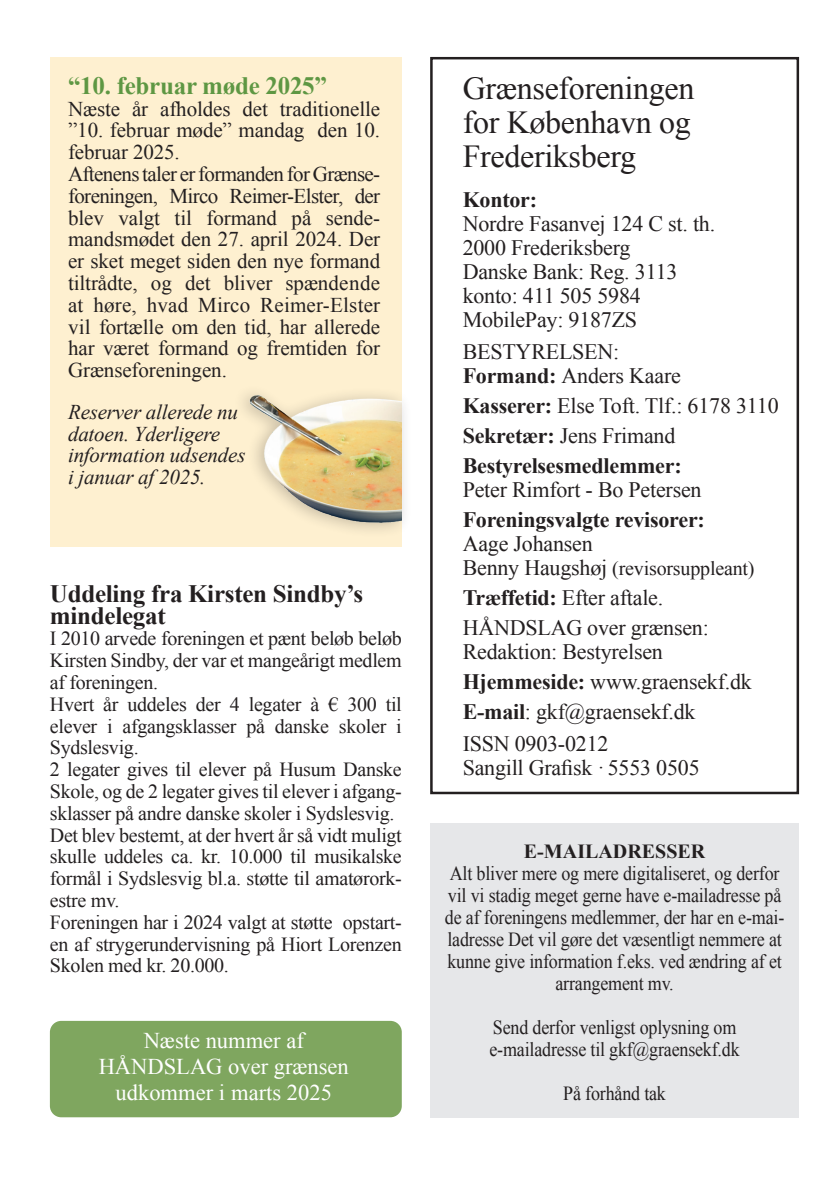
<style>
.page{position:relative;width:840px;height:1191px;background:#fff}
.page>*{position:absolute;margin:0;border:0;box-sizing:border-box;transform-origin:0 0}
.t1{font:32px/34px "Times New Roman";letter-spacing:-.01em;color:#231f20;text-align:justify}
.t2{font:700 25px/21.8px "Times New Roman";letter-spacing:-.01em;color:#231f20}
.t3{font:700 25px "Times New Roman";letter-spacing:-.01em;color:#5e9743}
.t4{font:22.4px/26px "Times New Roman";color:#fff;text-align:center}
.t5{font:22px/24px "Times New Roman";letter-spacing:-.01em;color:#231f20}
.t6{font:700 22px/30px "Times New Roman";letter-spacing:-.01em;color:#231f20}
.t7{font:21px/21.8px "Times New Roman";letter-spacing:-.005em;color:#231f20}
.t8{font:italic 21px/21.8px "Times New Roman";letter-spacing:-.01em;color:#231f20}
.t9{font:20px/21.8px "Times New Roman";letter-spacing:-.015em;color:#231f20}
.t10{font:20px/22px "Times New Roman";letter-spacing:-.015em;color:#231f20;text-align:center;scale:.9 1}
.t11{font:700 20px "Times New Roman";color:#231f20}
.s1{font-weight:700}
.s2{font-weight:400}
.s3{font-size:22px}
.s4{font-style:inherit}
</style>
<div class="page">
<div style="left:430px;top:57px;width:368px;height:737px;border:2px solid #231f20"></div>
<div style="left:50px;top:57px;width:351px;height:489px;background:#fef0d0"></div>
<div style="left:233px;top:384px;width:179px;height:154px;background:#231f20;opacity:.25"></div>
<img style="left:245px;top:387px;width:156px;height:141px">
<div style="left:50px;top:1021px;width:351px;height:96px;background:#7fa65f;border-radius:11px"></div>
<div style="left:430px;top:822px;width:368px;height:295px;background:#e6e7e9"></div>
<p class="t3" style="left:68px;top:68px;width:260px">“10. februar møde 2025”</p>
<p class="t7" style="left:68px;top:97px;width:313px">Næste år afholdes det traditionelle ”10. februar møde” mandag den 10. februar 2025.<br>Aftenens taler er formanden for Grænse&shy;foreningen, Mirco Reimer-Elster, der blev valgt til formand på sende&shy;mandsmødet den 27. april 2024. Der er sket meget siden den nye formand tiltrådte, og det bliver spændende at høre, hvad Mirco Reimer-Elster vil fortælle om den tid, har allerede har været formand og fremtiden for<br>Grænseforeningen.</p>
<p class="t8" style="left:68px;top:400px;width:179px">Reserver allerede nu datoen. Yderligere information udsendes i januar af 2025.</p>
<p class="t2" style="left:50px;top:582px;width:315px">Uddeling fra Kirsten Sindby’s mindelegat</p>
<p class="t9" style="left:50px;top:627px;width:353px">I 2010 arvede foreningen et pænt beløb beløb Kirsten Sindby, der var et mangeårigt medlem af foreningen.<br>Hvert år uddeles der 4 legater à € 300 til elever i afgangsklasser på danske skoler i Sydslesvig.<br>2 legater gives til elever på Husum Danske Skole, og de 2 legater gives til elever i afgang&shy;sklasser på andre danske skoler i Sydslesvig.<br>Det blev bestemt, at der hvert år så vidt muligt skulle uddeles ca. kr. 10.000 til musikalske formål i Sydslesvig bl.a. støtte til amatørork&shy;estre mv.<br>Foreningen har i 2024 valgt at støtte opstart&shy;en af strygerundervisning på Hiort Lorenzen Skolen med kr. 20.000.</p>
<p class="t4" style="left:99px;top:1027px;width:251px">Næste nummer af<br>HÅNDSLAG over grænsen udkommer i marts 2025</p>
<h1 class="t1" style="left:462px;top:71px;width:233px">Grænseforeningen for København og Frederiksberg</h1>
<p class="t6" style="left:462px;top:184px;width:76px">Kontor:</p>
<p class="t5" style="left:462px;top:211px;width:254px">Nordre Fasanvej 124 C st. th.<br>2000 Frederiksberg<br>Danske Bank: Reg. 3113 konto: 411 505 5984<br>MobilePay: 9187ZS</p>
<p class="t5" style="left:462px;top:339px;width:219px">BESTYRELSEN:<br><span class="s1">Formand:</span> Anders Kaare</p>
<p class="t6" style="left:462px;top:390px;width:317px">Kasserer: <span class="s2">Else Toft. Tlf.: 6178 3110<br></span>Sekretær: <span class="s2">Jens Frimand<br></span>Bestyrelsesmedlemmer:</p>
<p class="t5" style="left:462px;top:477px;width:240px">Peter Rimfort - Bo Petersen</p>
<p class="t6" style="left:462px;top:504px;width:243px">Foreningsvalgte revisorer:</p>
<p class="t5" style="left:462px;top:531px;width:131px">Aage Johansen</p>
<p class="t9" style="left:462px;top:557px;width:293px"><span class="s3">Benny Haugshøj</span> (revisorsuppleant)</p>
<p class="t5" style="left:462px;top:582px;width:247px;line-height:30px"><span class="s1">Træffetid:</span> Efter aftale.<br>HÅNDSLAG over grænsen:</p>
<p class="t5" style="left:462px;top:636px;width:290px;line-height:30px">Redaktion: Bestyrelsen<br><span class="s1">Hjemmeside:</span> www.graensekf.dk<br><span class="s1">E-mail</span>: gkf@graensekf.dk</p>
<p class="t5" style="left:462px;top:731px;width:238px">ISSN 0903-0212<br>Sangill Grafisk <span class="s4">·</span> 5553 0505</p>
<p class="t11" style="left:523px;top:837px;width:183px">E-MAILADRESSER</p>
<p class="t10" style="left:444px;top:862px;width:378px">Alt bliver mere og mere digitaliseret, og derfor vil vi stadig meget gerne have e-mailadresse på de af foreningens medlemmer, der har en e-mai&shy;ladresse Det vil gøre det væsentligt nemmere at kunne give information f.eks. ved ændring af et arrangement mv.</p>
<p class="t10" style="left:489px;top:1016px;width:279px;text-align:left">Send derfor venligst oplysning om e-mailadresse til gkf@graensekf.dk</p>
<p class="t10" style="left:563px;top:1082px;width:116px">På forhånd tak</p>
</div>
